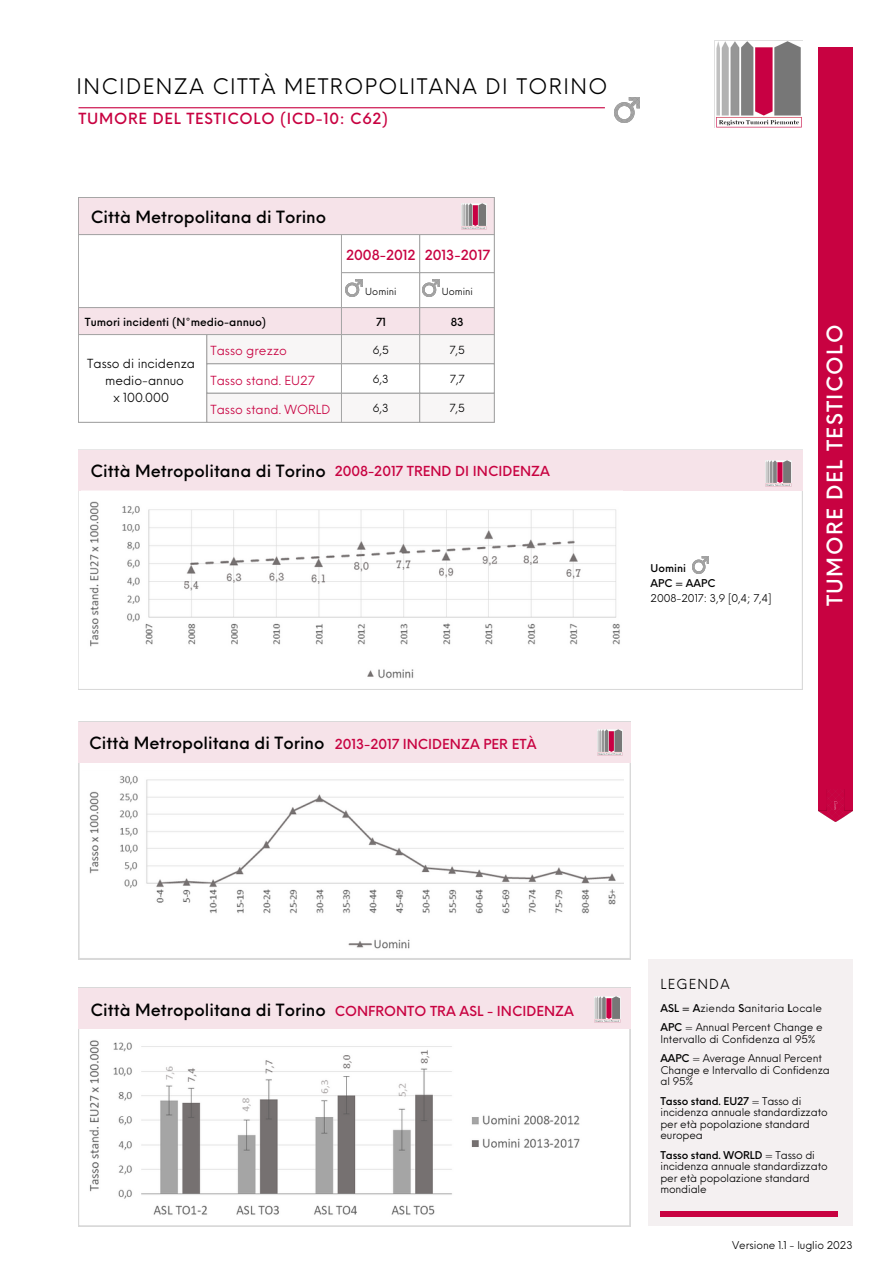
<style>
.page{position:relative;width:893px;height:1264px;background:#fff}
.page>*{position:absolute;margin:0;border:0;box-sizing:border-box;transform-origin:0 0}
.t1{font:21px "Neue Einstellung";letter-spacing:.065em;color:#000}
.t2{font:500 21px "Neue Einstellung";letter-spacing:.065em;color:#fff}
.t3{font:500 16.5px "Neue Einstellung";color:#000}
.t4{font:500 15px "Neue Einstellung";letter-spacing:.05em;color:#c80241}
.t5{font:500 13.65px "Neue Einstellung";color:#c80241}
.t6{font:500 13.5px "Neue Einstellung";color:#c80241}
.t7{font:13.5px "Neue Einstellung";letter-spacing:.09em;color:#000}
.t8{font:12.3px "Neue Einstellung";color:#c80241}
.t9{font:12.3px/17.1px "Neue Einstellung";color:#000;text-align:center}
.t10{font:500 10.95px "Neue Einstellung";color:#000}
.t11{font:10.95px "Neue Einstellung";color:#000}
.t12{font:10.5px/11.6px "Neue Einstellung";letter-spacing:-.015em;color:#000}
.t13{font:10.5px "Neue Einstellung";letter-spacing:.01em;color:#000}
.t14{font:500 10.5px "Neue Einstellung";color:#000}
.t15{font:9.6px "Neue Einstellung";color:#000}
.s1{font-weight:500}
</style>
<div class="page">
<div style="left:818px;top:48px;width:34px;height:763px;background:#c80241"></div>
<img style="left:818px;top:789px;width:34px;height:32px">
<hr style="left:78px;top:107px;width:527px;height:1px;background:#c80241">
<div style="left:78px;top:450px;width:724px;height:40px;background:#f6e3e9"></div>
<svg style="left:78px;top:1028px;width:552px;height:198px"></svg>
<img style="left:714px;top:41px;width:88px;height:86px">
<img style="left:765px;top:461px;width:26px;height:25px">
<div style="left:78px;top:987px;width:552px;height:41px;background:#f6e3e9"></div>
<img style="left:594px;top:996px;width:26px;height:26px">
<div style="left:648px;top:959px;width:204px;height:267px;background:#f4f0f1"></div>
<svg style="left:78px;top:762px;width:552px;height:197px"></svg>
<div style="left:78px;top:721px;width:552px;height:41px;background:#f6e3e9"></div>
<img style="left:597px;top:729px;width:26px;height:26px">
<img style="left:692px;top:556px;width:16px;height:17px">
<div style="left:660px;top:1210px;width:177px;height:6px;background:#c80241"></div>
<img style="left:614px;top:97px;width:25px;height:25px">
<svg style="left:79px;top:198px;width:415px;height:136px"></svg>
<svg style="left:207px;top:335px;width:287px;height:87px"></svg>
<hr style="left:78px;top:198px;width:1px;height:224px;background:#a6a6a6">
<hr style="left:206px;top:335px;width:1px;height:87px;background:#a6a6a6">
<hr style="left:341px;top:235px;width:1px;height:187px;background:#a6a6a6">
<hr style="left:419px;top:235px;width:1px;height:187px;background:#a6a6a6">
<hr style="left:494px;top:198px;width:1px;height:224px;background:#a6a6a6">
<hr style="left:78px;top:197px;width:416px;height:1px;background:#a6a6a6">
<hr style="left:78px;top:234px;width:416px;height:1px;background:#a6a6a6">
<hr style="left:341px;top:272px;width:153px;height:1px;background:#a6a6a6">
<hr style="left:78px;top:307px;width:416px;height:1px;background:#a6a6a6">
<hr style="left:78px;top:334px;width:416px;height:1px;background:#a6a6a6">
<hr style="left:206px;top:363px;width:288px;height:1px;background:#a6a6a6">
<hr style="left:206px;top:393px;width:288px;height:1px;background:#a6a6a6">
<hr style="left:78px;top:422px;width:416px;height:1px;background:#a6a6a6">
<img style="left:461px;top:204px;width:26px;height:25px">
<img style="left:422px;top:279px;width:17px;height:17px">
<img style="left:345px;top:279px;width:17px;height:17px">
<img style="left:82px;top:490px;width:540px;height:188px">
<img style="left:83px;top:768px;width:540px;height:183px">
<img style="left:82px;top:1032px;width:501px;height:186px">
<p class="t1" style="left:76px;top:68px;width:532px">INCIDENZA CITTÀ METROPOLITANA DI TORINO</p>
<p class="t4" style="left:78px;top:105px;width:311px">TUMORE DEL TESTICOLO (ICD-10: C62)</p>
<p class="t3" style="left:91px;top:202px;width:237px">Città Metropolitana di Torino</p>
<p class="t5" style="left:346px;top:243px;width:71px">2008-2012</p>
<p class="t5" style="left:424px;top:243px;width:67px">2013-2017</p>
<p class="t15" style="left:365px;top:282px;width:33px">Uomini</p>
<p class="t15" style="left:441px;top:282px;width:33px">Uomini</p>
<p class="t10" style="left:85px;top:312px;width:183px">Tumori incidenti (N°medio-annuo)</p>
<p class="t10" style="left:376px;top:312px;width:11px">71</p>
<p class="t10" style="left:451px;top:312px;width:15px">83</p>
<p class="t9" style="left:87px;top:353px;width:109px">Tasso di incidenza medio-annuo</p>
<p class="t9" style="left:113px;top:387px;width:57px">x 100.000</p>
<p class="t8" style="left:210px;top:340px;width:78px">Tasso grezzo</p>
<p class="t11" style="left:373px;top:340px;width:18px">6,5</p>
<p class="t11" style="left:449px;top:340px;width:17px">7,5</p>
<p class="t8" style="left:210px;top:369px;width:106px">Tasso stand. EU27</p>
<p class="t11" style="left:373px;top:369px;width:17px">6,3</p>
<p class="t11" style="left:450px;top:369px;width:16px">7,7</p>
<p class="t8" style="left:210px;top:398px;width:121px">Tasso stand. WORLD</p>
<p class="t11" style="left:373px;top:398px;width:17px">6,3</p>
<p class="t11" style="left:449px;top:398px;width:17px">7,5</p>
<p class="t3" style="left:91px;top:456px;width:237px">Città Metropolitana di Torino</p>
<p class="t6" style="left:334px;top:459px;width:217px">2008-2017 TREND DI INCIDENZA</p>
<p class="t14" style="left:650px;top:558px;width:37px">Uomini</p>
<p class="t14" style="left:650px;top:573px;width:66px">APC = AAPC</p>
<p class="t12" style="left:650px;top:591px;width:122px">2008-2017: 3,9 [0,4; 7,4]</p>
<p class="t3" style="left:89px;top:728px;width:237px">Città Metropolitana di Torino</p>
<p class="t6" style="left:334px;top:731px;width:203px">2013-2017 INCIDENZA PER ETÀ</p>
<p class="t2" style="left:816px;top:606px;width:283px;rotate:-90deg">TUMORE DEL TESTICOLO</p>
<p class="t3" style="left:91px;top:995px;width:237px">Città Metropolitana di Torino</p>
<p class="t6" style="left:334px;top:998px;width:241px">CONFRONTO TRA ASL - INCIDENZA</p>
<p class="t7" style="left:660px;top:972px;width:71px">LEGENDA</p>
<p class="t13" style="left:660px;top:998px;width:163px"><span class="s1">ASL = A</span>zienda <span class="s1">S</span>anitaria <span class="s1">L</span>ocale</p>
<p class="t12" style="left:660px;top:1020px;width:164px"><span class="s1">APC</span> = Annual Percent Change e<br>Intervallo di Confidenza al 95%</p>
<p class="t12" style="left:660px;top:1051px;width:171px"><span class="s1">AAPC</span> = Average Annual Percent<br>Change e Intervallo di Confidenza al 95%</p>
<p class="t12" style="left:660px;top:1093px;width:169px"><span class="s1">Tasso stand. EU27</span> = Tasso di incidenza annuale standardizzato per età popolazione standard europea</p>
<p class="t12" style="left:660px;top:1147px;width:169px"><span class="s1">Tasso stand. WORLD</span> = Tasso di incidenza annuale standardizzato per età popolazione standard mondiale</p>
<p class="t12" style="left:732px;top:1238px;width:122px">Versione 1.1 - luglio 2023</p>
</div>
